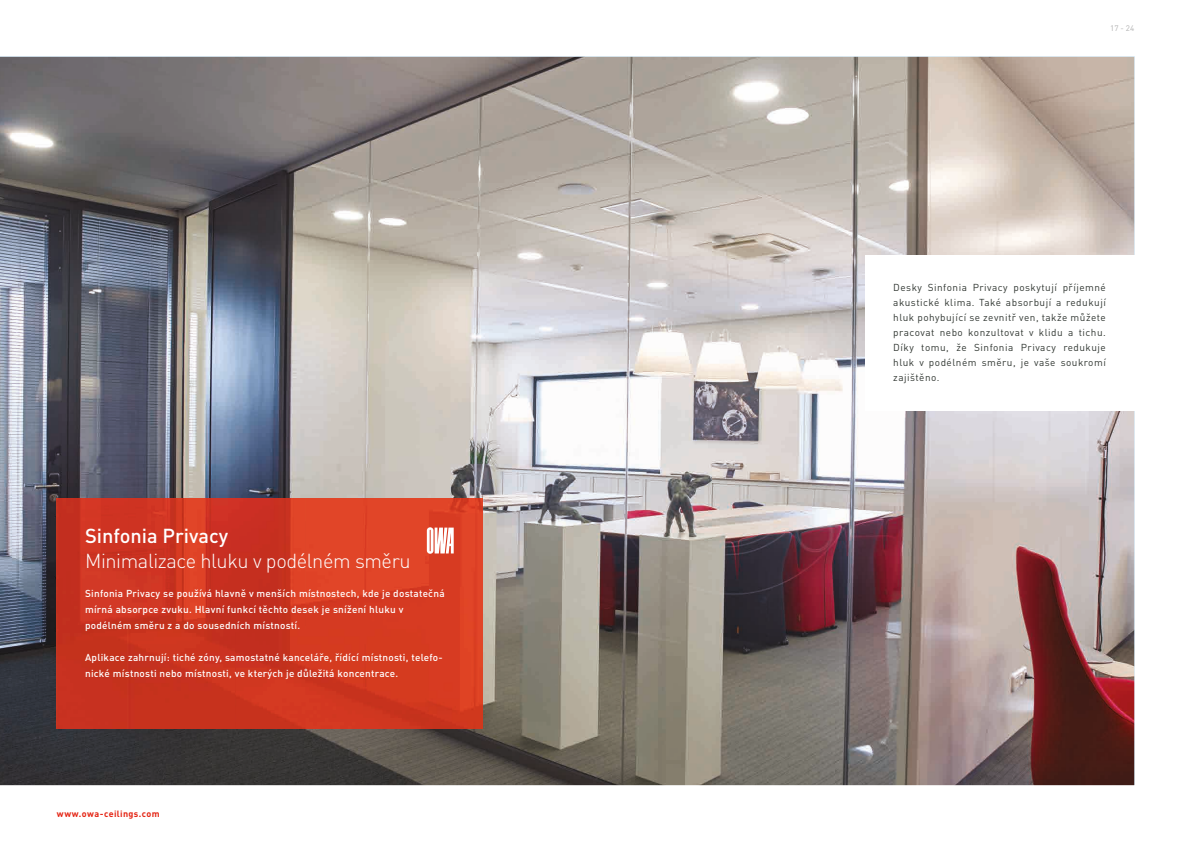
<style>
.page{position:relative;width:1191px;height:842px;background:#fff}
.page>*{position:absolute;margin:0;border:0;box-sizing:border-box;transform-origin:0 0}
.t1{font:300 20px "DIN Pro";letter-spacing:-.02em;color:#fff}
.t2{font:500 20px "DIN Pro";color:#fff}
.t3{font:500 10px/16px "DIN Pro";letter-spacing:.025em;color:#fff}
.t4{font:10px/15px "DIN Pro";letter-spacing:.05em;color:#313732;text-align:justify}
.t5{font:700 9px "DIN Pro";letter-spacing:.04em;color:#e42413}
.t6{font:8px "DIN Pro";color:#b2b2b2}
</style>
<div class="page">
<img style="left:0;top:57px;width:1134px;height:728px">
<img style="left:57px;top:499px;width:425px;height:230px">
<svg style="left:427px;top:527px;width:27px;height:27px"></svg>
<div style="left:865px;top:255px;width:297px;height:156px;background:#fff"></div>
<h1 class="t2" style="left:85px;top:522px;width:144px">Sinfonia Privacy</h1>
<h1 class="t1" style="left:85px;top:547px;width:327px">Minimalizace hluku v podélném směru</h1>
<p class="t3" style="left:85px;top:585px;width:361px">Sinfonia Privacy se používá hlavně v menších místnostech, kde je dostatečná mírná absorpce zvuku. Hlavní funkcí těchto desek je snížení hluku v podélném směru z a do sousedních místností.</p>
<p class="t3" style="left:85px;top:649px;width:359px">Aplikace zahrnují: tiché zóny, samostatné kanceláře, řídící místnosti, telefo&shy;nické místnosti nebo místnosti, ve kterých je důležitá koncentrace.</p>
<p class="t5" style="left:57px;top:808px;width:104px">www.owa-ceilings.com</p>
<p class="t6" style="left:1110px;top:23px;width:26px">17 - 24</p>
<p class="t4" style="left:893px;top:280px;width:214px">Desky Sinfonia Privacy poskytují příjemné akustické klima. Také absorbují a redukují hluk pohybující se zevnitř ven, takže můžete pracovat nebo konzultovat v klidu a tichu.<br>Díky tomu, že Sinfonia Privacy redukuje hluk v podélném směru, je vaše soukromí zajištěno.</p>
</div>
